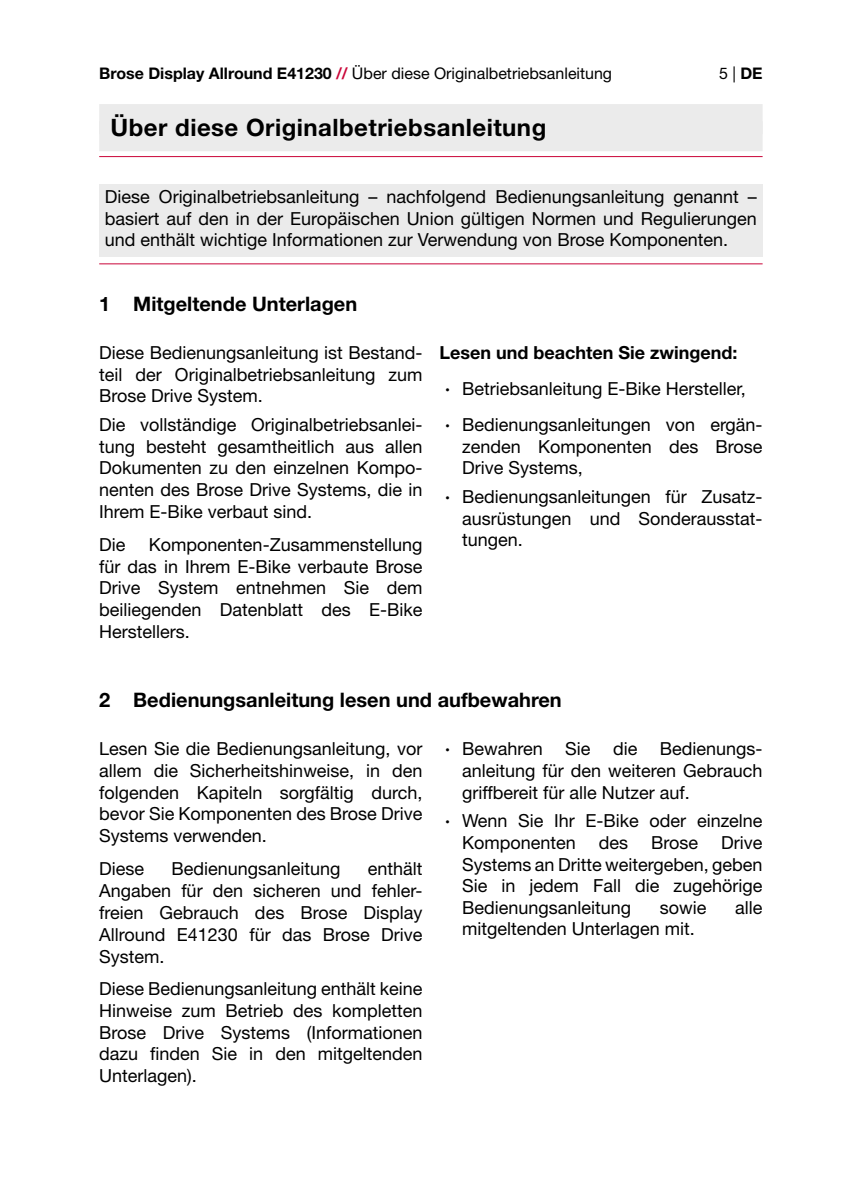
<style>
.page{position:relative;width:842px;height:1191px;background:#fff}
.page>*{position:absolute;margin:0;border:0;box-sizing:border-box;transform-origin:0 0}
.t1{font:700 24px "Helvetica Neue LT Pro";letter-spacing:.02em;color:#000}
.t2{font:700 20px "Helvetica Neue LT Pro";color:#000}
.t3{font:18px/21.6px "Helvetica Neue LT Pro";color:#000;text-align:justify}
.t4{font:16px "Helvetica Neue LT Std";color:#000}
.s1{font-weight:700}
.s2{font-weight:700;color:#ca0538}
.s3{font-family:"Helvetica Neue LT Std";font-weight:700}
</style>
<div class="page">
<div style="left:99px;top:185px;width:664px;height:72px;background:#ebebeb"></div>
<hr style="left:99px;top:263px;width:664px;height:1px;background:#ca0538">
<div style="left:99px;top:121px;width:664px;height:30px;background:#ebebeb"></div>
<div style="left:99px;top:104px;width:664px;height:30px;background:#ebebeb"></div>
<hr style="left:99px;top:156px;width:664px;height:1px;background:#ca0538">
<p class="t4" style="left:99px;top:64px;width:514px"><span class="s1">Brose Display Allround E41230</span> <span class="s2">//</span> Über diese Originalbetriebsanleitung</p>
<p class="t4" style="left:719px;top:64px;width:45px">5 | <span class="s1">DE</span></p>
<h1 class="t1" style="left:111px;top:113px;width:437px">Über diese Originalbetriebsanleitung</h1>
<p class="t3" style="left:105px;top:186px;width:653px">Diese Originalbetriebsanleitung – nachfolgend Bedienungsanleitung genannt – basiert auf den in der Europäischen Union gültigen Normen und Regulierungen und enthält wichtige Informationen zur Verwendung von Brose Komponenten.</p>
<p class="t2" style="left:99px;top:292px;width:260px">1 Mitgeltende Unterlagen</p>
<p class="t3" style="left:99px;top:342px;width:325px">Diese Bedienungsanleitung ist Bestand&shy;teil der Originalbetriebsanleitung zum Brose Drive System.</p>
<p class="t3" style="left:99px;top:414px;width:325px">Die vollständige Originalbetriebsanlei&shy;tung besteht gesamtheitlich aus allen Dokumenten zu den einzelnen Kompo&shy;nenten des Brose Drive Systems, die in Ihrem E-Bike verbaut sind.</p>
<p class="t3" style="left:99px;top:534px;width:28px">Die</p>
<p class="t3" style="left:99px;top:534px;width:325px;text-indent:50px">Komponenten-Zusammenstellung für das in Ihrem E-Bike verbaute Brose Drive System entnehmen Sie dem beiliegenden Datenblatt des E-Bike Herstellers.</p>
<p class="t3" style="left:445px;top:334px;width:319px;line-height:36px;text-align:left;text-indent:-6px"><span class="s1">Lesen und beachten Sie zwingend:<br></span><span class="s3">∙</span> Betriebsanleitung E-Bike Hersteller,<br><span class="s3">∙</span> Bedienungsanleitungen von ergän-</p>
<p class="t3" style="left:462px;top:435px;width:302px">zenden Komponenten des Brose<br>Drive Systems,</p>
<p class="t3" style="left:462px;top:486px;width:302px;text-indent:-17px"><span class="s3">∙</span> Bedienungsanleitungen für Zusatz&shy;ausrüstungen und Sonderausstat&shy;tungen.</p>
<p class="t2" style="left:99px;top:688px;width:464px">2 Bedienungsanleitung lesen und aufbewahren</p>
<p class="t3" style="left:99px;top:738px;width:325px">Lesen Sie die Bedienungsanleitung, vor allem die Sicherheitshinweise, in den folgenden Kapiteln sorgfältig durch, bevor Sie Komponenten des Brose Drive Systems verwenden.</p>
<p class="t3" style="left:99px;top:858px;width:46px">Diese</p>
<p class="t3" style="left:171px;top:858px;width:171px">Bedienungsanleitung</p>
<p class="t3" style="left:462px;top:738px;width:302px;text-indent:-17px"><span class="s3">∙</span> Bewahren Sie die Bedienungs&shy;anleitung für den weiteren Gebrauch griffbereit für alle Nutzer auf.</p>
<p class="t3" style="left:462px;top:810px;width:302px;text-indent:-17px"><span class="s3">∙</span> Wenn Sie Ihr E-Bike oder einzelne<br>Komponenten</p>
<p class="t3" style="left:462px;top:831px;width:302px;text-indent:259px">Drive Systems an Dritte weitergeben, geben Sie in jedem Fall die zugehörige Bedienungsanleitung</p>
<p class="t3" style="left:599px;top:831px;width:31px">des</p>
<p class="t3" style="left:651px;top:831px;width:48px">Brose</p>
<p class="t3" style="left:99px;top:858px;width:325px;text-indent:268px">enthält Angaben für den sicheren und fehler&shy;freien Gebrauch des Brose Display Allround E41230 für das Brose Drive System.</p>
<p class="t3" style="left:99px;top:978px;width:325px">Diese Bedienungsanleitung enthält keine Hinweise zum Betrieb des kompletten Brose Drive Systems (Informationen dazu finden Sie in den mitgeltenden Unterlagen).</p>
<p class="t3" style="left:660px;top:896px;width:48px">sowie</p>
<p class="t3" style="left:735px;top:896px;width:29px">alle</p>
<p class="t3" style="left:462px;top:918px;width:234px">mitgeltenden Unterlagen mit.</p>
</div>
